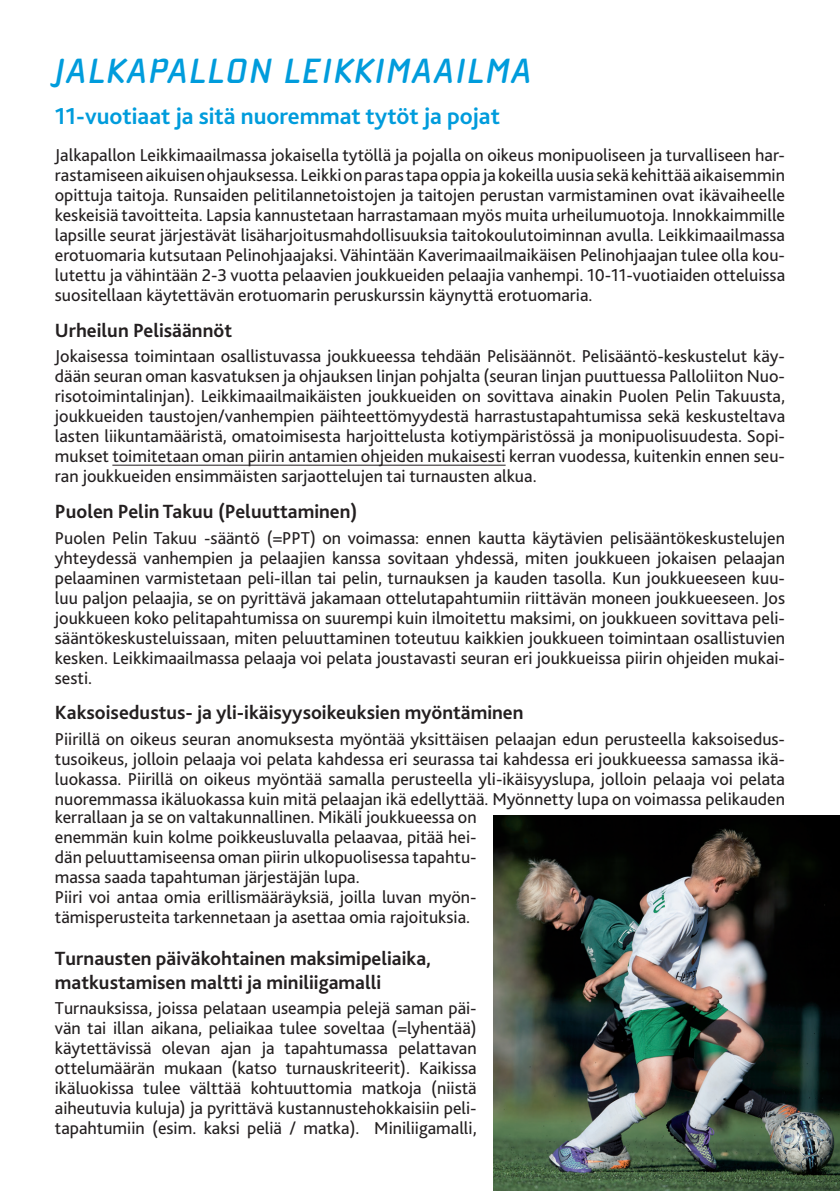
<style>
.page{position:relative;width:840px;height:1191px;background:#fff}
.page>*{position:absolute;margin:0;border:0;box-sizing:border-box;transform-origin:0 0}
.Maailmaotsikko{font:italic 700 36px "Cholla Wide OT";letter-spacing:.05em;color:#009cdc}
.Otsikon_alle{font:700 24px "Bliss 2";color:#009cdc}
.Väliotsikko{font:700 20px/24px "Bliss 2";color:#231f20}
.Leipäteksti{font:18px/20px "Bliss 2";color:#231f20;text-align:justify}
</style>
<div class="page">
<hr style="left:112px;top:465px;width:393px;height:1px;background:#231f20">
<img style="left:493px;top:815px;width:346px;height:376px">
<p class="Maailmaotsikko" style="left:55px;top:52px;width:478px">JALKAPALLON LEIKKIMAAILMA</p>
<p class="Otsikon_alle" style="left:55px;top:101px;width:446px">11-vuotiaat ja sitä nuoremmat tytöt ja pojat</p>
<p class="Leipäteksti" style="left:55px;top:145px;width:731px">Jalkapallon Leikkimaailmassa jokaisella tytöllä ja pojalla on oikeus monipuoliseen ja turvalliseen har&shy;rastamiseen aikuisen ohjauksessa. Leikki on paras tapa oppia ja kokeilla uusia sekä kehittää aikaisemmin opittuja taitoja. Runsaiden pelitilannetoistojen ja taitojen perustan varmistaminen ovat ikävaiheelle keskeisiä tavoitteita. Lapsia kannustetaan harrastamaan myös muita urheilumuotoja. Innokkaimmille lapsille seurat järjestävät lisäharjoitusmahdollisuuksia taitokoulutoiminnan avulla. Leikkimaailmassa erotuomaria kutsutaan Pelinohjaajaksi. Vähintään Kaverimaailmaikäisen Pelinohjaajan tulee olla kou&shy;lutettu ja vähintään 2-3 vuotta pelaavien joukkueiden pelaajia vanhempi. 10-11-vuotiaiden otteluissa suositellaan käytettävän erotuomarin peruskurssin käynyttä erotuomaria.</p>
<p class="Väliotsikko" style="left:55px;top:317px;width:179px">Urheilun Pelisäännöt</p>
<p class="Leipäteksti" style="left:55px;top:346px;width:731px">Jokaisessa toimintaan osallistuvassa joukkueessa tehdään Pelisäännöt. Pelisääntö-keskustelut käy&shy;dään seuran oman kasvatuksen ja ohjauksen linjan pohjalta (seuran linjan puuttuessa Palloliiton Nuo&shy;risotoimintalinjan). Leikkimaailmaikäisten joukkueiden on sovittava ainakin Puolen Pelin Takuusta, joukkueiden taustojen/vanhempien päihteettömyydestä harrastustapahtumissa sekä keskusteltava lasten liikuntamääristä, omatoimisesta harjoittelusta kotiympäristössä ja monipuolisuudesta. Sopi&shy;mukset toimitetaan oman piirin antamien ohjeiden mukaisesti kerran vuodessa, kuitenkin ennen seu&shy;ran joukkueiden ensimmäisten sarjaottelujen tai turnausten alkua.</p>
<p class="Väliotsikko" style="left:55px;top:498px;width:304px">Puolen Pelin Takuu (Peluuttaminen)</p>
<p class="Leipäteksti" style="left:55px;top:527px;width:731px">Puolen Pelin Takuu -sääntö (=PPT) on voimassa: ennen kautta käytävien pelisääntökeskustelujen yhteydessä vanhempien ja pelaajien kanssa sovitaan yhdessä, miten joukkueen jokaisen pelaajan pelaaminen varmistetaan peli-illan tai pelin, turnauksen ja kauden tasolla. Kun joukkueeseen kuu&shy;luu paljon pelaajia, se on pyrittävä jakamaan ottelutapahtumiin riittävän moneen joukkueeseen. Jos joukkueen koko pelitapahtumissa on suurempi kuin ilmoitettu maksimi, on joukkueen sovittava peli&shy;sääntökeskusteluissaan, miten peluuttaminen toteutuu kaikkien joukkueen toimintaan osallistuvien kesken. Leikkimaailmassa pelaaja voi pelata joustavasti seuran eri joukkueissa piirin ohjeiden mukai&shy;sesti.</p>
<p class="Väliotsikko" style="left:55px;top:699px;width:470px">Kaksoisedustus- ja yli-ikäisyysoikeuksien myöntäminen</p>
<p class="Leipäteksti" style="left:55px;top:728px;width:731px;text-align:left">Piirillä on oikeus seuran anomuksesta myöntää yksittäisen pelaajan edun perusteella kaksoisedus&shy;tusoikeus, jolloin pelaaja voi pelata kahdessa eri seurassa tai kahdessa eri joukkueessa samassa ikä&shy;luokassa. Piirillä on oikeus myöntää samalla perusteella yli-ikäisyyslupa, jolloin pelaaja voi pelata nuoremmassa ikäluokassa kuin mitä pelaajan ikä edellyttää. Myönnetty lupa on voimassa pelikauden kerrallaan ja se on valtakunnallinen. Mikäli joukkueessa on<br>enemmän kuin kolme poikkeusluvalla pelaavaa, pitää hei-<br>dän peluuttamiseensa oman piirin ulkopuolisessa tapahtu-<br>massa saada tapahtuman järjestäjän lupa.</p>
<p class="Leipäteksti" style="left:55px;top:887px;width:423px">Piiri voi antaa omia erillismääräyksiä, joilla luvan myön&shy;tämisperusteita tarkennetaan ja asettaa omia rajoituksia.</p>
<p class="Väliotsikko" style="left:55px;top:945px;width:377px">Turnausten päiväkohtainen maksimipeliaika, matkustamisen maltti ja miniliigamalli</p>
<p class="Leipäteksti" style="left:55px;top:997px;width:423px">Turnauksissa, joissa pelataan useampia pelejä saman päi&shy;vän tai illan aikana, peliaikaa tulee soveltaa (=lyhentää) käytettävissä olevan ajan ja tapahtumassa pelattavan ottelumäärän mukaan (katso turnauskriteerit). Kaikissa ikäluokissa tulee välttää kohtuuttomia matkoja (niistä aiheutuvia kuluja) ja pyrittävä kustannustehokkaisiin peli&shy;tapahtumiin (esim. kaksi peliä / matka). Miniliigamalli,</p>
</div>
